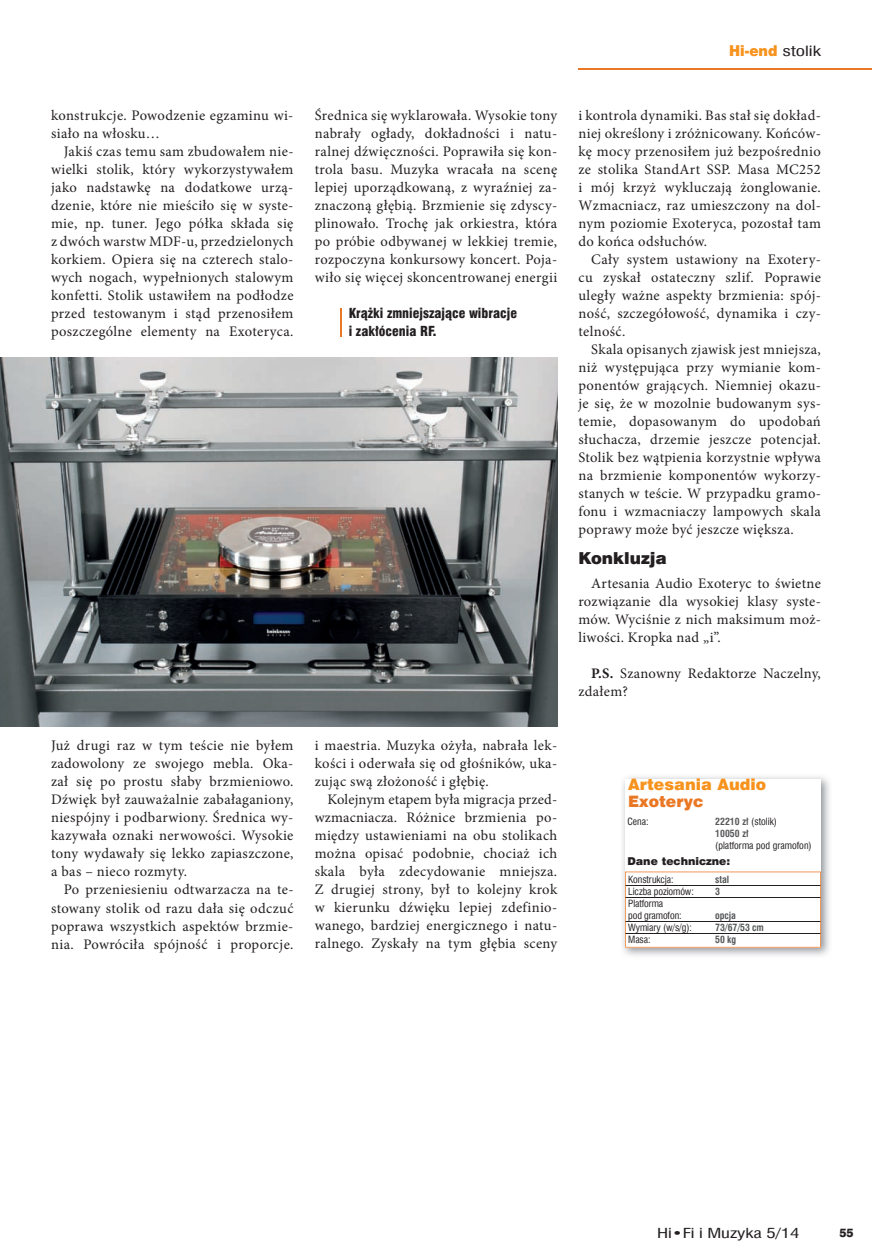
<style>
.page{position:relative;width:872px;height:1255px;background:#fff}
.page>*{position:absolute;margin:0;border:0;box-sizing:border-box;transform-origin:0 0}
.t1{font:16.5px "Swis 721 Blk EU";color:#231f20}
.t2{font:15.75px "Swis 721 Blk EU";letter-spacing:.005em;color:#f7931d}
.t3{font:15.75px "Swis 721 Blk EU";letter-spacing:.005em;color:#ea7724}
.t4{font:14.55px/18px "Minion Pro";letter-spacing:.025em;color:#231f20;text-align:justify}
.t5{font:13.8px "Swis 721 Blk 2 EU";color:#f7931d}
.t6{font:13.5px/18px "Swis 721 Blk Cn EU";color:#231f20}
.t7{font:13.5px "Swis 721 Cn EU";letter-spacing:-.005em;color:#231f20;scale:1.4 1}
.t8{font:12px "Swis 721 Hv EU";color:#231f20}
.t9{font:10.8px "Swis 721 Blk EU";color:#231f20}
.t10{font:9.75px/12px "Swis 721 Cn EU";letter-spacing:-.01em;color:#231f20}
.t11{font:700 9.75px/12px "Swis 721 Cn EU";letter-spacing:-.01em;color:#57585a}
.s1{font-family:"Swis 721 Cn EU";color:#231f20}
.s2{font-weight:700}
.s3{font-weight:400;color:#231f20}
</style>
<div class="page">
<hr style="left:578px;top:68px;width:294px;height:2px;background:#ea7724">
<img style="left:0;top:357px;width:557px;height:369px">
<hr style="left:340px;top:308px;width:2px;height:29px;background:#ea7724">
<img style="left:622px;top:776px;width:208px;height:180px">
<div style="left:625px;top:778px;width:196px;height:169px;background:#fff"></div>
<svg style="left:625px;top:871px;width:196px;height:76px"></svg>
<p class="t4" style="left:51px;top:106px;width:244px">konstrukcje. Powodzenie egzaminu wi&shy;siało na włosku…</p>
<p class="t4" style="left:51px;top:142px;width:244px;text-indent:13px">Jakiś czas temu sam zbudowałem nie&shy;wielki stolik, który wykorzystywałem jako nadstawkę na dodatkowe urzą&shy;dzenie, które nie mieściło się w syste&shy;mie, np. tuner. Jego półka składa się z dwóch warstw MDF-u, przedzielonych korkiem. Opiera się na czterech stalo&shy;wych nogach, wypełnionych stalowym konfetti. Stolik ustawiłem na podłodze przed testowanym i stąd przenosiłem poszczególne elementy na Exoteryca.</p>
<p class="t4" style="left:51px;top:736px;width:244px">Już drugi raz w tym teście nie byłem zadowolony ze swojego mebla. Oka&shy;zał się po prostu słaby brzmieniowo.<br>Dźwięk był zauważalnie zabałaganiony, niespójny i podbarwiony. Średnica wy&shy;kazywała oznaki nerwowości. Wysokie tony wydawały się lekko zapiaszczone, a bas – nieco rozmyty.</p>
<p class="t4" style="left:51px;top:880px;width:244px;text-indent:13px">Po przeniesieniu odtwarzacza na te&shy;stowany stolik od razu dała się odczuć poprawa wszystkich aspektów brzmie&shy;nia. Powróciła spójność i proporcje.</p>
<p class="t5" style="left:729px;top:41px;width:93px">Hi-end <span class="s1">stolik</span></p>
<p class="t4" style="left:315px;top:106px;width:244px">Średnica się wyklarowała. Wysokie tony nabrały ogłady, dokładności i natu&shy;ralnej dźwięczności. Poprawiła się kon&shy;trola basu. Muzyka wracała na scenę lepiej uporządkowaną, z wyraźniej za&shy;znaczoną głębią. Brzmienie się zdyscy&shy;plinowało. Trochę jak orkiestra, która po próbie odbywanej w lekkiej tremie, rozpoczyna konkursowy koncert. Poja&shy;wiło się więcej skoncentrowanej energii</p>
<p class="t6" style="left:349px;top:305px;width:170px">Krążki zmniejszające wibracje i zakłócenia RF.</p>
<p class="t4" style="left:315px;top:736px;width:244px">i maestria. Muzyka ożyła, nabrała lek&shy;kości i oderwała się od głośników, uka&shy;zując swą złożoność i głębię.</p>
<p class="t4" style="left:315px;top:790px;width:244px;text-indent:13px">Kolejnym etapem była migracja przed&shy;wzmacniacza. Różnice brzmienia po&shy;między ustawieniami na obu stolikach można opisać podobnie, chociaż ich skala była zdecydowanie mniejsza.<br>Z drugiej strony, był to kolejny krok w kierunku dźwięku lepiej zdefinio&shy;wanego, bardziej energicznego i natu&shy;ralnego. Zyskały na tym głębia sceny</p>
<p class="t4" style="left:578px;top:106px;width:244px">i kontrola dynamiki. Bas stał się dokład&shy;niej określony i zróżnicowany. Końców&shy;kę mocy przenosiłem już bezpośrednio ze stolika StandArt SSP. Masa MC252 i mój krzyż wykluczają żonglowanie.<br>Wzmacniacz, raz umieszczony na dol&shy;nym poziomie Exoteryca, pozostał tam do końca odsłuchów.</p>
<p class="t4" style="left:578px;top:250px;width:244px;text-indent:13px">Cały system ustawiony na Exotery&shy;cu zyskał ostateczny szlif. Poprawie uległy ważne aspekty brzmienia: spój&shy;ność, szczegółowość, dynamika i czy&shy;telność.</p>
<p class="t4" style="left:578px;top:340px;width:244px;text-indent:13px">Skala opisanych zjawisk jest mniejsza, niż występująca przy wymianie kom&shy;ponentów grających. Niemniej okazu&shy;je się, że w mozolnie budowanym sys&shy;temie, dopasowanym do upodobań słuchacza, drzemie jeszcze potencjał.<br>Stolik bez wątpienia korzystnie wpływa na brzmienie komponentów wykorzy&shy;stanych w teście. W przypadku gramo&shy;fonu i wzmacniaczy lampowych skala poprawy może być jeszcze większa.</p>
<p class="t1" style="left:578px;top:548px;width:90px">Konkluzja</p>
<p class="t4" style="left:578px;top:574px;width:244px;text-indent:13px">Artesania Audio Exoteryc to świetne rozwiązanie dla wysokiej klasy syste&shy;mów. Wyciśnie z nich maksimum moż&shy;liwości. Kropka nad „i”.</p>
<p class="t4" style="left:578px;top:664px;width:244px;text-indent:13px"><span class="s2">P.S.</span> Szanowny Redaktorze Naczelny, zdałem?</p>
<p class="t2" style="left:628px;top:774px;width:139px">Artesania Audio</p>
<p class="t3" style="left:628px;top:791px;width:77px">Exoteryc</p>
<p class="t10" style="left:627px;top:815px;width:23px">Cena:</p>
<p class="t11" style="left:715px;top:815px;width:63px">22210 zł <span class="s3">(stolik)<br></span>10050 zł</p>
<p class="t10" style="left:715px;top:839px;width:98px">(platforma pod gramofon)</p>
<p class="t9" style="left:627px;top:854px;width:104px">Dane techniczne:</p>
<p class="t10" style="left:628px;top:873px;width:47px">Konstrukcja:</p>
<p class="t11" style="left:715px;top:874px;width:15px">stal</p>
<p class="t10" style="left:628px;top:885px;width:67px">Liczba poziomów:</p>
<p class="t11" style="left:715px;top:886px;width:6px">3</p>
<p class="t10" style="left:628px;top:897px;width:55px">Platforma<br>pod gramofon:</p>
<p class="t11" style="left:715px;top:910px;width:22px">opcja</p>
<p class="t10" style="left:628px;top:921px;width:65px">Wymiary (w/s/g):</p>
<p class="t11" style="left:715px;top:922px;width:50px">73/67/53 cm</p>
<p class="t10" style="left:628px;top:933px;width:24px">Masa:</p>
<p class="t11" style="left:715px;top:934px;width:22px">50 kg</p>
<p class="t7" style="left:657px;top:1224px;width:103px">Hi•Fi i Muzyka 5/14</p>
<p class="t8" style="left:839px;top:1225px;width:16px">55</p>
</div>
